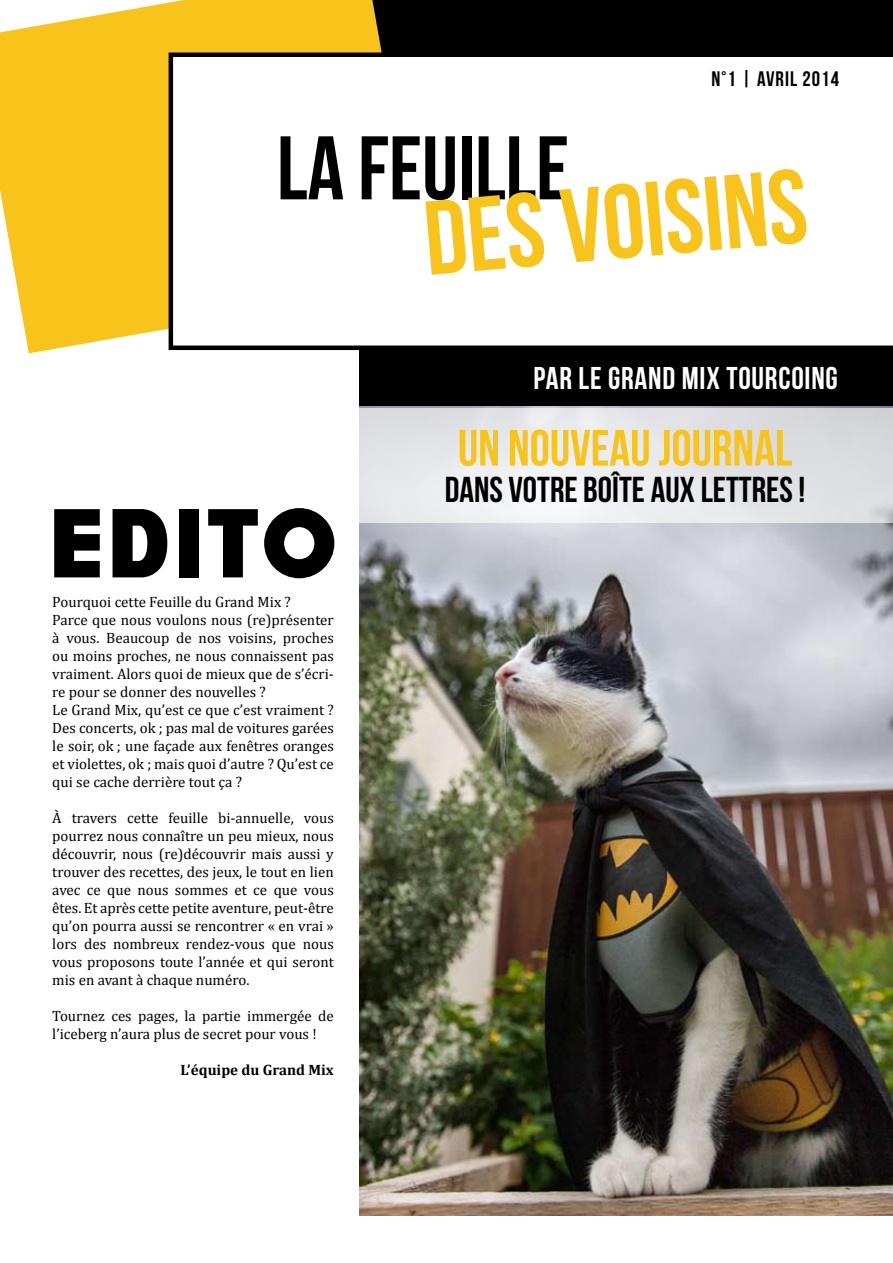
<style>
.page{position:relative;width:893px;height:1263px;background:#fff}
.page>*{position:absolute;margin:0;border:0;box-sizing:border-box;transform-origin:0 0}
.t1{font:105px "Bebas Neue";color:#f8c41b}
.t2{font:900 97.5px "RAINFALL";letter-spacing:.02em;color:#000}
.t3{font:90px "Bebas Neue";color:#000}
.t4{font:51px "Bebas Neue";color:#f8c41b}
.t5{font:36px "Bebas Neue";color:#000}
.t6{font:31.5px "Bebas Neue";letter-spacing:.025em;color:#fff}
.t7{font:21px "Bebas Neue";letter-spacing:.05em;color:#000}
.t8{font:15px/18px "Cambria";color:#000}
.t9{font:700 15px "Cambria";color:#000}
</style>
<div class="page">
<div style="left:357px;top:0;width:536px;height:54px;background:#000"></div>
<svg style="left:0;top:0;width:382px;height:353px;background:#f7c932"></svg>
<svg style="left:169px;top:52px;width:724px;height:298px"></svg>
<img style="left:359px;top:406px;width:534px;height:809px">
<div style="left:359px;top:349px;width:534px;height:57px;background:#000"></div>
<svg style="left:359px;top:408px;width:534px;height:115px;background:#e4e5e8"></svg>
<h3 class="t7" style="left:712px;top:67px;width:129px">N°1 | AVRIL 2014</h3>
<h3 class="t3" style="left:277px;top:119px;width:294px">LA FEUILLE</h3>
<h1 class="t1" style="left:419px;top:182px;width:385px;rotate:-5deg">DES VOISINS</h1>
<h3 class="t6" style="left:534px;top:360px;width:306px">PAR LE GRAND MIX TOURCOING</h3>
<h2 class="t2" style="left:48px;top:507px;width:290px">EDITO</h2>
<p class="t8" style="left:52px;top:592px;width:283px">Pourquoi cette Feuille du Grand Mix ?<br>Parce que nous voulons nous (re)présenter à vous. Beaucoup de nos voisins, proches ou moins proches, ne nous connaissent pas vraiment. Alors quoi de mieux que de s’écri&shy;re pour se donner des nouvelles ?<br>Le Grand Mix, qu’est ce que c’est vraiment ?<br>Des concerts, ok ; pas mal de voitures garées le soir, ok ; une façade aux fenêtres oranges et violettes, ok ; mais quoi d’autre ? Qu’est ce qui se cache derrière tout ça ?</p>
<p class="t8" style="left:52px;top:808px;width:283px;text-align:justify">À travers cette feuille bi-annuelle, vous pourrez nous connaître un peu mieux, nous découvrir, nous (re)découvrir mais aussi y trouver des recettes, des jeux, le tout en lien avec ce que nous sommes et ce que vous êtes. Et après cette petite aventure, peut-être qu’on pourra aussi se rencontrer « en vrai » lors des nombreux rendez-vous que nous vous proposons toute l’année et qui seront mis en avant à chaque numéro.</p>
<p class="t8" style="left:52px;top:1006px;width:283px">Tournez ces pages, la partie immergée de l’iceberg n’aura plus de secret pour vous !</p>
<p class="t9" style="left:181px;top:1059px;width:155px">L’équipe du Grand Mix</p>
<h3 class="t4" style="left:458px;top:420px;width:336px">UN NOUVEAU JOURNAL</h3>
<h3 class="t5" style="left:445px;top:469px;width:362px">DANS VOTRE BOÎTE AUX LETTRES !</h3>
</div>
